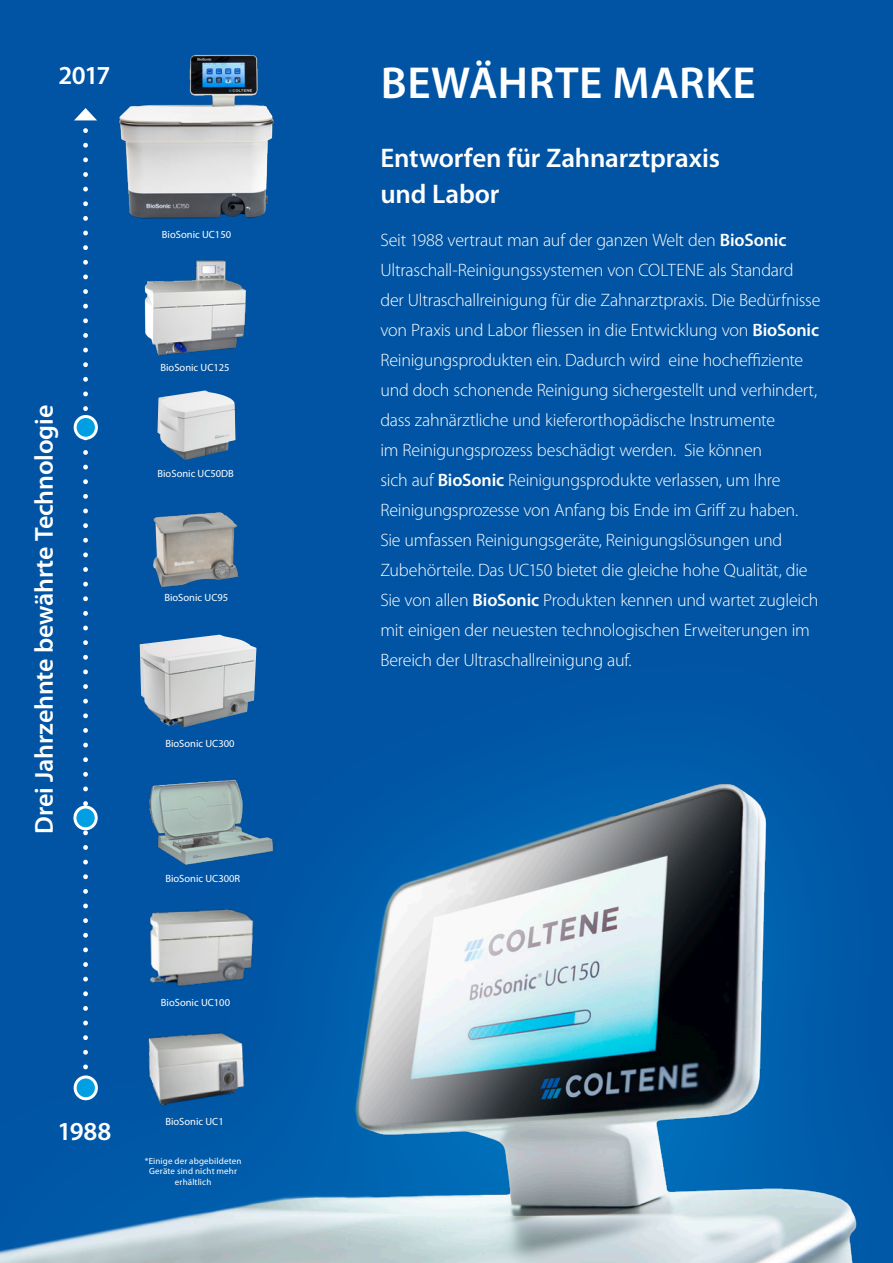
<style>
.page{position:relative;width:893px;height:1263px;background:#0054a3}
.page>*{position:absolute;margin:0;border:0;box-sizing:border-box;transform-origin:0 0}
.t1{font:600 45px "Myriad Pro";letter-spacing:.015em;color:#fff}
.t2{font:600 27px/36px "Myriad Pro";letter-spacing:-.005em;color:#fff}
.t3{font:600 25.95px "Myriad Pro";letter-spacing:-.01em;color:#fff}
.t4{font:300 18px/30px "Myriad Pro";letter-spacing:-.015em;color:#fff}
.t5{font:10.5px "Myriad Pro";color:#fff}
.t6{font:9px/10.8px "Myriad Pro";letter-spacing:.015em;color:#fff;text-align:center}
.s1{font-weight:600}
</style>
<div class="page">
<img style="left:0;top:727px;width:857px;height:536px">
<img style="left:157px;top:390px;width:79px;height:70px">
<img style="left:144px;top:260px;width:103px;height:96px">
<img style="left:153px;top:512px;width:86px;height:76px">
<img style="left:140px;top:635px;width:116px;height:92px">
<img style="left:119px;top:54px;width:155px;height:165px">
<img style="left:135px;top:780px;width:143px;height:87px">
<img style="left:123px;top:893px;width:155px;height:105px">
<img style="left:130px;top:1017px;width:126px;height:95px">
<svg style="left:83px;top:131px;width:5px;height:944px"></svg>
<svg style="left:74px;top:108px;width:23px;height:12px"></svg>
<div style="left:76px;top:1076px;width:19px;height:20px;background:#fff;border-radius:50%"></div>
<div style="left:75px;top:1077px;width:21px;height:22px;background:#009ee3;border-radius:50%"></div>
<div style="left:74px;top:1075px;width:24px;height:25px;border:3px solid #fff;border-radius:50%"></div>
<div style="left:75px;top:416px;width:21px;height:22px;background:#009ee3;border-radius:50%"></div>
<div style="left:74px;top:415px;width:24px;height:25px;border:3px solid #fff;border-radius:50%"></div>
<svg style="left:75px;top:807px;width:21px;height:22px"></svg>
<div style="left:73px;top:805px;width:25px;height:25px;border:3px solid #fff;border-radius:50%"></div>
<h3 class="t3" style="left:58px;top:61px;width:53px">2017</h3>
<p class="t5" style="left:162px;top:228px;width:71px">BioSonic UC150</p>
<h3 class="t3" style="left:30px;top:834px;width:430px;rotate:-90deg">Drei Jahrzehnte bewährte Technologie</h3>
<p class="t5" style="left:160px;top:362px;width:71px">BioSonic UC125</p>
<p class="t5" style="left:158px;top:468px;width:78px">BioSonic UC50DB</p>
<p class="t5" style="left:164px;top:592px;width:65px">BioSonic UC95</p>
<p class="t5" style="left:165px;top:738px;width:71px">BioSonic UC300</p>
<p class="t5" style="left:165px;top:873px;width:76px">BioSonic UC300R</p>
<p class="t5" style="left:161px;top:997px;width:71px">BioSonic UC100</p>
<h3 class="t3" style="left:57px;top:1116px;width:55px">1988</h3>
<p class="t5" style="left:165px;top:1116px;width:60px">BioSonic UC1</p>
<p class="t6" style="left:145px;top:1155px;width:98px">*Einige der abgebildeten<br>Geräte sind nicht mehr erhältlich</p>
<h1 class="t1" style="left:381px;top:58px;width:376px">BEWÄHRTE MARKE</h1>
<h2 class="t2" style="left:380px;top:140px;width:341px">Entworfen für Zahnarztpraxis und Labor</h2>
<p class="t4" style="left:380px;top:225px;width:442px">Seit 1988 vertraut man auf der ganzen Welt den <span class="s1">BioSonic </span>Ultraschall-Reinigungssystemen von COLTENE als Standard der Ultraschallreinigung für die Zahnarztpraxis. Die Bedürfnisse von Praxis und Labor fliessen in die Entwicklung von <span class="s1">BioSonic </span>Reinigungsprodukten ein. Dadurch wird eine hocheffiziente und doch schonende Reinigung sichergestellt und verhindert, dass zahnärztliche und kieferorthopädische Instrumente<br>im Reinigungsprozess beschädigt werden. Sie können<br>sich auf <span class="s1">BioSonic</span> Reinigungsprodukte verlassen, um Ihre Reinigungsprozesse von Anfang bis Ende im Griff zu haben.<br>Sie umfassen Reinigungsgeräte, Reinigungslösungen und Zubehörteile. Das UC150 bietet die gleiche hohe Qualität, die Sie von allen <span class="s1">BioSonic</span> Produkten kennen und wartet zugleich mit einigen der neuesten technologischen Erweiterungen im Bereich der Ultraschallreinigung auf.</p>
</div>
